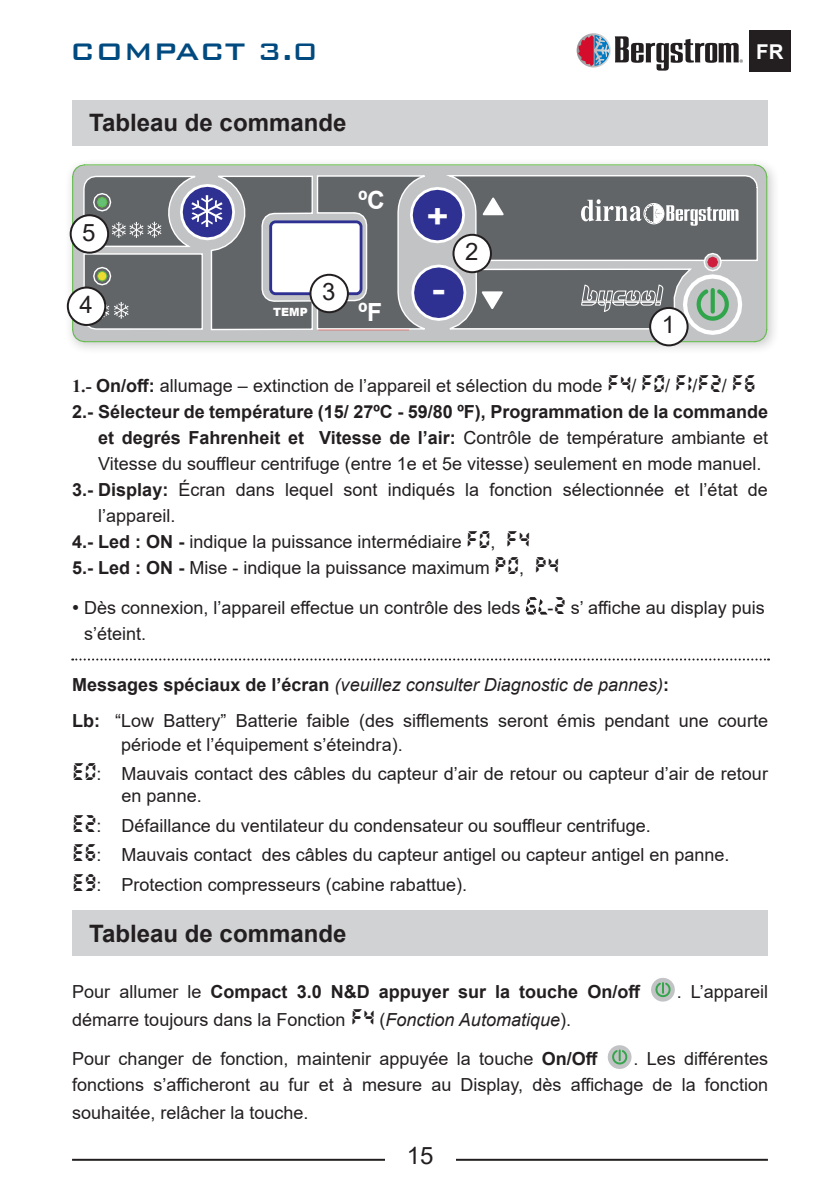
<style>
.page{position:relative;width:840px;height:1191px;background:#fff}
.page>*{position:absolute;margin:0;border:0;box-sizing:border-box;transform-origin:0 0}
.t1{font:700 35.6px "Arial";color:#fff;scale:1.14 1}
.t2{font:700 32.6px "Arial";color:#fff;scale:1.14 1}
.t3{font:500 32px "Bank Gothic BT";color:#004a7f}
.t4{font:700 25px "Arial";color:#fff}
.t5{font:700 24px "Arial";color:#231f20}
.t6{font:24px "Arial";color:#231f20}
.t7{font:700 20.4px "Arial";color:#fff}
.t8{font:18px/26px "Arial";color:#231f20}
.t9{font:700 18px/26px "Arial";color:#231f20;text-align:justify}
.t10{font:italic 18px "Arial";color:#231f20}
.t11{font:900 11.4px "Arial";color:#fff}
.s1{font-family:"Times New Roman";font-weight:700}
.s2{font-weight:700}
.s3{font-family:"Radioland"}
.s4{font-weight:400}
.s5{font-family:"Times New Roman";font-size:20px}
.s6{font-weight:700;font-style:normal}
.s7{font-style:italic}
</style>
<div class="page">
<div style="left:748px;top:31px;width:42px;height:41px;background:#231f20"></div>
<hr style="left:72px;top:1158px;width:695px;height:2px;background:#231f20">
<div style="left:385px;top:1146px;width:70px;height:30px;background:#fff"></div>
<svg style="left:576px;top:33px;width:34px;height:34px"></svg>
<svg style="left:578px;top:35px;width:164px;height:36px"></svg>
<svg style="left:525px;top:597px;width:22px;height:17px"></svg>
<svg style="left:72px;top:658px;width:696px;height:2px"></svg>
<svg style="left:651px;top:978px;width:24px;height:24px"></svg>
<svg style="left:607px;top:1045px;width:25px;height:24px"></svg>
<div style="left:72px;top:100px;width:695px;height:45px;background:#d1d2d4"></div>
<div style="left:72px;top:910px;width:695px;height:45px;background:#d1d2d4"></div>
<div style="left:64px;top:157px;width:715px;height:198px;background:#231f20;opacity:.25"></div>
<svg style="left:72px;top:164px;width:695px;height:179px;background:#8d9196"></svg>
<div style="left:71px;top:215px;width:37px;height:38px;background:#fff;border-radius:50%"></div>
<div style="left:70px;top:214px;width:39px;height:40px;border:2px solid #231f20;border-radius:50%"></div>
<div style="left:68px;top:287px;width:37px;height:38px;background:#fff;border-radius:50%"></div>
<div style="left:67px;top:286px;width:39px;height:40px;border:2px solid #231f20;border-radius:50%"></div>
<div style="left:310px;top:275px;width:38px;height:37px;background:#fff;border-radius:50%"></div>
<div style="left:309px;top:274px;width:40px;height:39px;border:2px solid #231f20;border-radius:50%"></div>
<div style="left:649px;top:308px;width:38px;height:37px;background:#fff;border-radius:50%"></div>
<div style="left:648px;top:307px;width:40px;height:39px;border:2px solid #231f20;border-radius:50%"></div>
<div style="left:453px;top:235px;width:37px;height:37px;background:#fff;border-radius:50%"></div>
<div style="left:452px;top:234px;width:39px;height:39px;border:2px solid #231f20;border-radius:50%"></div>
<h3 class="t3" style="left:70px;top:34px;width:249px">COMPACT 3.0</h3>
<p class="t7" style="left:755px;top:37px;width:29px">FR</p>
<p class="t5" style="left:89px;top:106px;width:258px">Tableau de commande</p>
<p class="t6" style="left:82px;top:215px;width:15px">5</p>
<p class="t4" style="left:358px;top:184px;width:28px">ºC</p>
<p class="t6" style="left:79px;top:288px;width:15px">4</p>
<p class="t6" style="left:322px;top:275px;width:15px">3</p>
<p class="t11" style="left:273px;top:304px;width:36px">TEMP</p>
<p class="t4" style="left:358px;top:295px;width:25px">ºF</p>
<p class="t2" style="left:426px;top:195px;width:21px">+</p>
<p class="t1" style="left:431px;top:265px;width:13px">-</p>
<p class="t6" style="left:465px;top:235px;width:15px">2</p>
<p class="t6" style="left:661px;top:308px;width:15px">1</p>
<p class="t8" style="left:72px;top:372px;width:684px"><span class="s1">1.-</span> <span class="s2">On/off:</span> allumage – extinction de l’appareil et sélection du mode <span class="s3">F4</span>/ <span class="s3">F0</span>/ <span class="s3">F1</span>/<span class="s3">F2</span>/ <span class="s3">F6</span></p>
<p class="t9" style="left:98px;top:399px;width:671px;text-indent:-26px">2.- Sélecteur de température (15/ 27ºC - 59/80 ºF), Programmation de la commande et degrés Fahrenheit et Vitesse de l’air: <span class="s4">Contrôle de température ambiante et Vitesse du souffleur centrifuge (entre 1e et 5e vitesse) seulement en mode manuel.</span></p>
<p class="t8" style="left:98px;top:476px;width:670px;text-indent:-26px"><span class="s2">3.- Display:</span> Écran dans lequel sont indiqués la fonction sélectionnée et l’état de l’appareil.</p>
<p class="t8" style="left:72px;top:528px;width:459px"><span class="s2">4.- Led : ON -</span> indique la puissance intermédiaire <span class="s3">f0</span>, <span class="s3">f4</span></p>
<p class="t8" style="left:72px;top:554px;width:488px"><span class="s2">5.- Led : ON -</span> Mise - indique la puissance maximum <span class="s3">P0</span>, <span class="s3">P4</span></p>
<p class="t8" style="left:72px;top:594px;width:449px"><span class="s5">•</span> Dès connexion, l’appareil effectue un contrôle des leds</p>
<p class="t8" style="left:547px;top:594px;width:219px">-<span class="s3">2</span> s’ affiche au display puis</p>
<p class="t8" style="left:84px;top:620px;width:64px">s’éteint.</p>
<p class="t10" style="left:72px;top:673px;width:598px"><span class="s6">Messages spéciaux de l’écran</span> (veuillez consulter Diagnostic de pannes)<span class="s6">:</span></p>
<p class="t8" style="left:121px;top:708px;width:648px;line-height:24px;text-indent:-49px"><span class="s2">Lb:</span> “Low Battery” Batterie faible (des sifflements seront émis pendant une courte période et l’équipement s’éteindra).</p>
<p class="t8" style="left:121px;top:763px;width:647px;line-height:21.6px;text-indent:-49px"><span class="s3">EO</span>: Mauvais contact des câbles du capteur d’air de retour ou capteur d’air de retour en panne.</p>
<p class="t8" style="left:72px;top:812px;width:580px"><span class="s3">E2</span>: Défaillance du ventilateur du condensateur ou souffleur centrifuge.</p>
<p class="t8" style="left:72px;top:841px;width:658px"><span class="s3">E6</span>: Mauvais contact des câbles du capteur antigel ou capteur antigel en panne.</p>
<p class="t8" style="left:72px;top:871px;width:396px"><span class="s3">E9</span>: Protection compresseurs (cabine rabattue).</p>
<p class="t5" style="left:89px;top:916px;width:258px">Tableau de commande</p>
<p class="t9" style="left:72px;top:978px;width:569px"><span class="s4">Pour allumer le</span> Compact 3.0 N&amp;D appuyer sur la touche On/off</p>
<p class="t8" style="left:676px;top:978px;width:93px">. L’appareil</p>
<p class="t8" style="left:72px;top:1006px;width:500px">démarre toujours dans la Fonction <span class="s3">F4</span> (<span class="s7">Fonction Automatique</span>).</p>
<p class="t8" style="left:72px;top:1045px;width:527px">Pour changer de fonction, maintenir appuyée la touche <span class="s2">On/Off</span></p>
<p class="t8" style="left:72px;top:1045px;width:697px;text-align:right">. Les différentes<br>fonctions s’afficheront au fur et à mesure au Display, dès affichage de la fonction</p>
<p class="t8" style="left:72px;top:1099px;width:238px">souhaitée, relâcher la touche.</p>
<h3 class="t6" style="left:406px;top:1139px;width:28px">15</h3>
</div>
